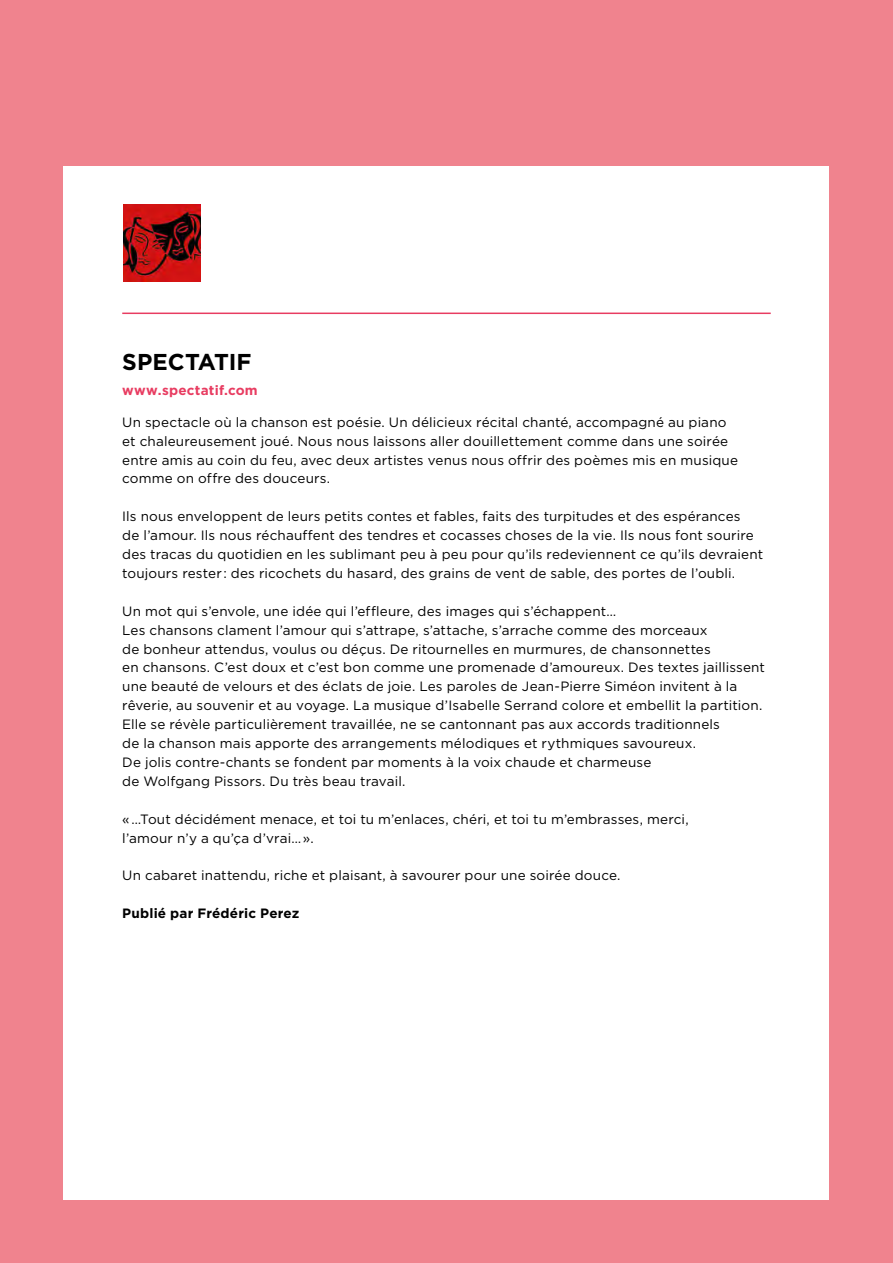
<style>
.page{position:relative;width:893px;height:1263px;background:#f0838e}
.page>*{position:absolute;margin:0;border:0;box-sizing:border-box;transform-origin:0 0}
.t1{font:700 22.95px "Gotham";color:#000}
.t2{font:13.5px/18.9px "Gotham";letter-spacing:.01em;color:#000}
.t3{font:700 13.5px "Gotham";letter-spacing:.01em;color:#000}
.t4{font:700 13.5px "Gotham";letter-spacing:.015em;color:#e83c61}
</style>
<div class="page">
<div style="left:64px;top:166px;width:765px;height:1033px;background:#fff"></div>
<img style="left:123px;top:205px;width:77px;height:77px">
<hr style="left:122px;top:313px;width:649px;height:1px;background:#e83c61">
<h1 class="t1" style="left:122px;top:348px;width:131px">SPECTATIF</h1>
<p class="t4" style="left:122px;top:382px;width:137px">www.spectatif.com</p>
<p class="t2" style="left:122px;top:412px;width:617px">Un spectacle où la chanson est poésie. Un délicieux récital chanté, accompagné au piano et chaleureusement joué. Nous nous laissons aller douillettement comme dans une soirée entre amis au coin du feu, avec deux artistes venus nous offrir des poèmes mis en musique comme on offre des douceurs.</p>
<p class="t2" style="left:122px;top:507px;width:642px">Ils nous enveloppent de leurs petits contes et fables, faits des turpitudes et des espérances<br>de l’amour. Ils nous réchauffent des tendres et cocasses choses de la vie. Ils nous font sourire des tracas du quotidien en les sublimant peu à peu pour qu’ils redeviennent ce qu’ils devraient toujours rester : des ricochets du hasard, des grains de vent de sable, des portes de l’oubli.</p>
<p class="t2" style="left:122px;top:601px;width:644px">Un mot qui s’envole, une idée qui l’effleure, des images qui s’échappent…<br>Les chansons clament l’amour qui s’attrape, s’attache, s’arrache comme des morceaux<br>de bonheur attendus, voulus ou déçus. De ritournelles en murmures, de chansonnettes<br>en chansons. C’est doux et c’est bon comme une promenade d’amoureux. Des textes jaillissent une beauté de velours et des éclats de joie. Les paroles de Jean-Pierre Siméon invitent à la rêverie, au souvenir et au voyage. La musique d’Isabelle Serrand colore et embellit la partition.<br>Elle se révèle particulièrement travaillée, ne se cantonnant pas aux accords traditionnels<br>de la chanson mais apporte des arrangements mélodiques et rythmiques savoureux.<br>De jolis contre-chants se fondent par moments à la voix chaude et charmeuse<br>de Wolfgang Pissors. Du très beau travail.</p>
<p class="t2" style="left:122px;top:809px;width:568px">« …Tout décidément menace, et toi tu m’enlaces, chéri, et toi tu m’embrasses, merci, l’amour n’y a qu’ça d’vrai… ».</p>
<p class="t2" style="left:122px;top:866px;width:500px">Un cabaret inattendu, riche et plaisant, à savourer pour une soirée douce.</p>
<p class="t3" style="left:122px;top:906px;width:179px">Publié par Frédéric Perez</p>
</div>
